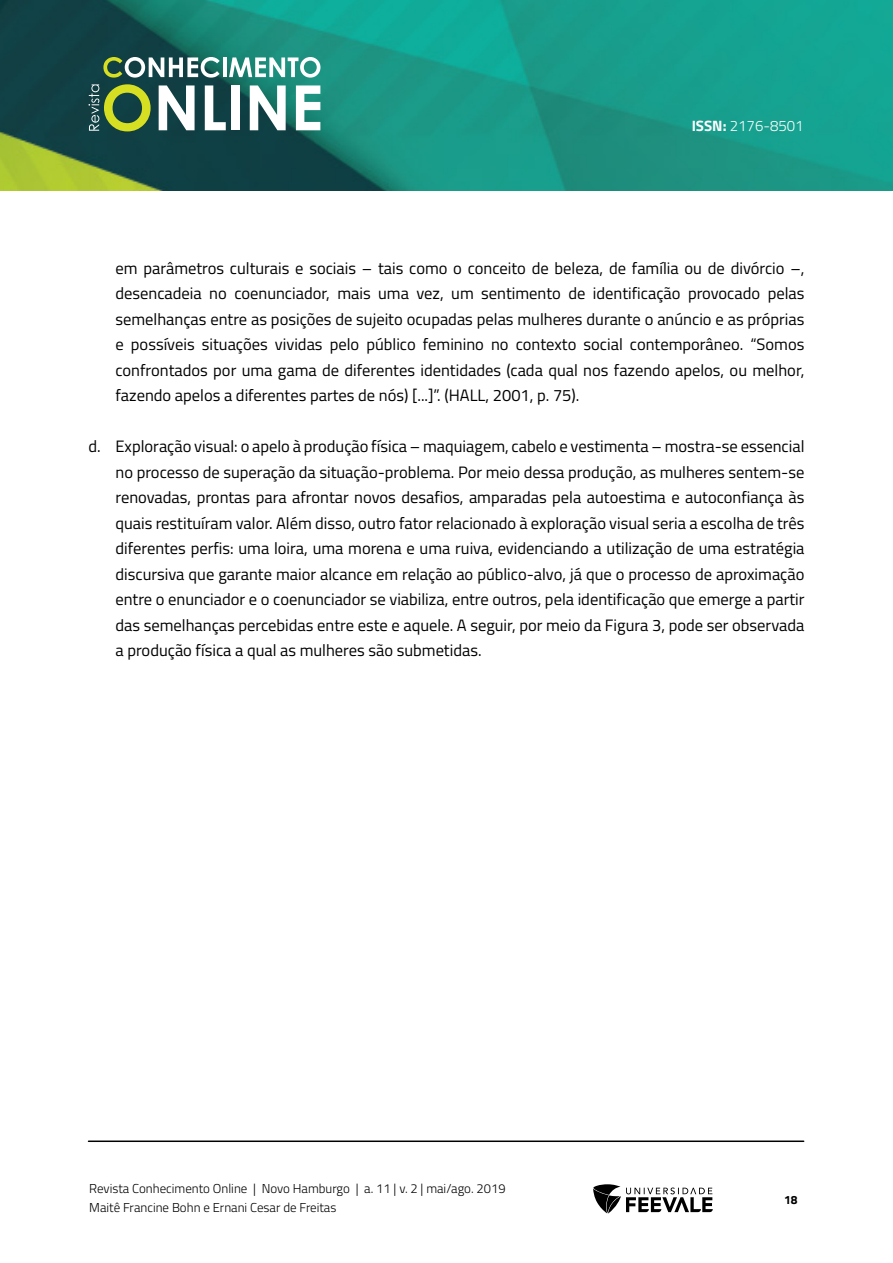
<style>
.page{position:relative;width:893px;height:1263px;background:#fff}
.page>*{position:absolute;margin:0;border:0;box-sizing:border-box;transform-origin:0 0}
.t1{font:16.5px/25.5px "Titillium Web";color:#000;text-align:justify}
.t2{font:300 15px "Titillium Web";color:#fff}
.t3{font:300 12.9px/19.5px "Titillium Web";color:#000}
.t4{font:700 12px "Titillium Web";color:#000}
.s1{font-weight:700}
</style>
<div class="page">
<img style="left:0;top:0;width:893px;height:190px">
<svg style="left:593px;top:1184px;width:120px;height:29px"></svg>
<svg style="left:103px;top:57px;width:117px;height:21px"></svg>
<hr style="left:223px;top:57px;width:3px;height:20px;background:#fff">
<svg style="left:229px;top:57px;width:91px;height:21px"></svg>
<svg style="left:88px;top:84px;width:63px;height:47px;background:#5e7e3f"></svg>
<svg style="left:159px;top:85px;width:36px;height:45px"></svg>
<svg style="left:205px;top:85px;width:21px;height:45px"></svg>
<div style="left:232px;top:85px;width:8px;height:45px;background:#fff"></div>
<svg style="left:250px;top:85px;width:36px;height:45px"></svg>
<svg style="left:296px;top:85px;width:24px;height:45px"></svg>
<hr style="left:88px;top:1140px;width:716px;height:2px;background:#000">
<p class="t2" style="left:692px;top:115px;width:114px"><span class="s1">ISSN:</span> 2176-8501</p>
<p class="t1" style="left:116px;top:254px;width:690px">em parâmetros culturais e sociais – tais como o conceito de beleza, de família ou de divórcio –, desencadeia no coenunciador, mais uma vez, um sentimento de identificação provocado pelas semelhanças entre as posições de sujeito ocupadas pelas mulheres durante o anúncio e as próprias e possíveis situações vividas pelo público feminino no contexto social contemporâneo. “Somos confrontados por uma gama de diferentes identidades (cada qual nos fazendo apelos, ou melhor, fazendo apelos a diferentes partes de nós) [...]”. (HALL, 2001, p. 75).</p>
<p class="t1" style="left:116px;top:433px;width:690px;text-indent:-27px">d. Exploração visual: o apelo à produção física – maquiagem, cabelo e vestimenta – mostra-se essencial no processo de superação da situação-problema. Por meio dessa produção, as mulheres sentem-se renovadas, prontas para afrontar novos desafios, amparadas pela autoestima e autoconfiança às quais restituíram valor. Além disso, outro fator relacionado à exploração visual seria a escolha de três diferentes perfis: uma loira, uma morena e uma ruiva, evidenciando a utilização de uma estratégia discursiva que garante maior alcance em relação ao público-alvo, já que o processo de aproximação entre o enunciador e o coenunciador se viabiliza, entre outros, pela identificação que emerge a partir das semelhanças percebidas entre este e aquele. A seguir, por meio da Figura 3, pode ser observada a produção física a qual as mulheres são submetidas.</p>
<p class="t3" style="left:89px;top:1178px;width:418px">Revista Conhecimento Online | Novo Hamburgo | a. 11 | v. 2 | mai/ago. 2019<br>Maitê Francine Bohn e Ernani Cesar de Freitas</p>
<p class="t4" style="left:784px;top:1190px;width:15px">18</p>
</div>
